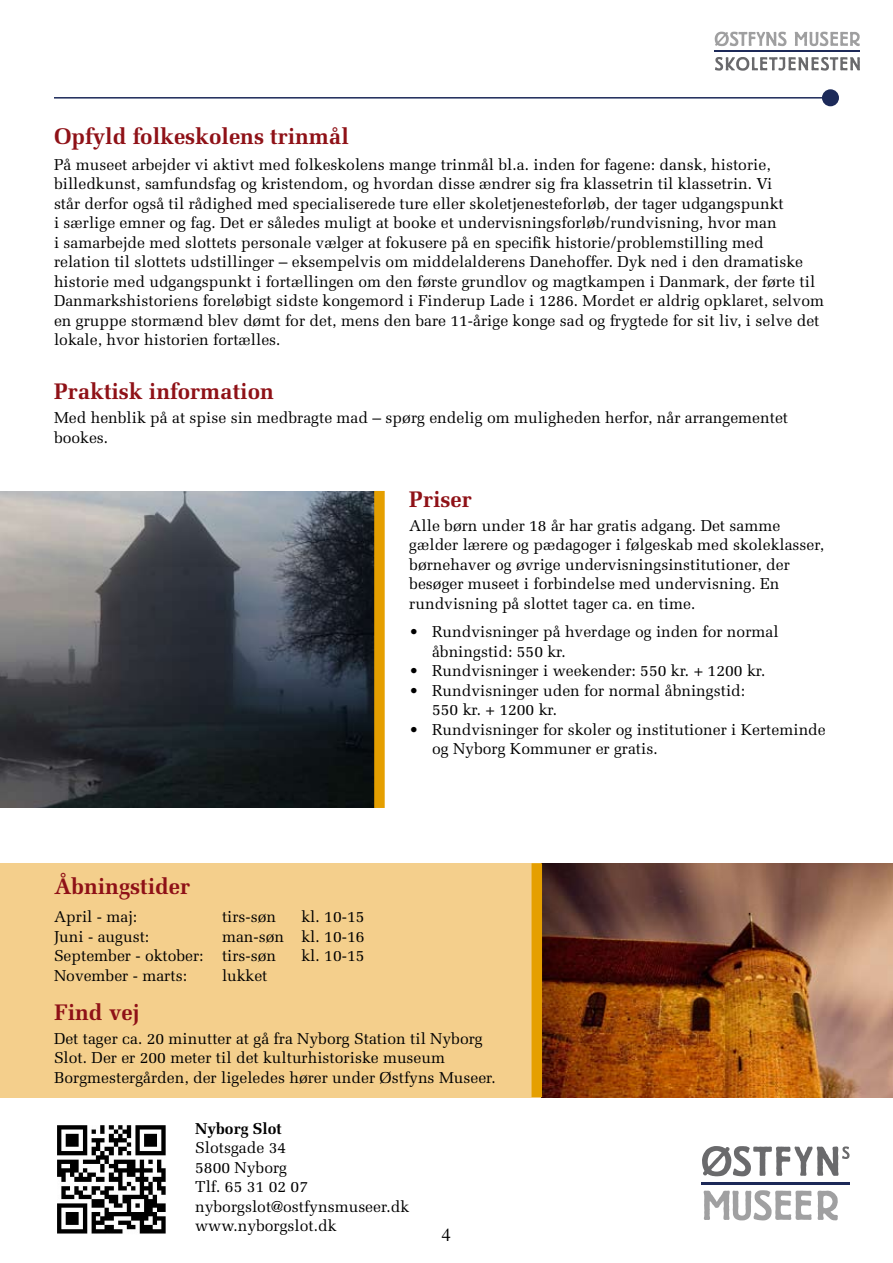
<style>
.page{position:relative;width:893px;height:1263px;background:#fff}
.page>*{position:absolute;margin:0;border:0;box-sizing:border-box;transform-origin:0 0}
.t1{font:700 22.5px "Melior LT Std";color:#8f1117}
.t2{font:15.75px/19.5px "Melior LT Std";color:#000}
.t3{font:700 15.75px "Melior LT Std";color:#000}
</style>
<div class="page">
<div style="left:0;top:863px;width:893px;height:234px;background:#f4cf8c"></div>
<hr style="left:714px;top:50px;width:146px;height:2px;background:#1d2958">
<svg style="left:715px;top:32px;width:71px;height:14px"></svg>
<svg style="left:795px;top:32px;width:65px;height:14px"></svg>
<svg style="left:715px;top:57px;width:145px;height:14px"></svg>
<img style="left:542px;top:863px;width:351px;height:234px">
<div style="left:531px;top:863px;width:11px;height:234px;background:#e59f00"></div>
<img style="left:0;top:491px;width:374px;height:317px">
<div style="left:374px;top:491px;width:11px;height:317px;background:#e59f00"></div>
<img style="left:57px;top:1125px;width:109px;height:109px">
<hr style="left:702px;top:1182px;width:148px;height:2px;background:#1d2958">
<svg style="left:702px;top:1146px;width:147px;height:30px"></svg>
<svg style="left:704px;top:1190px;width:134px;height:30px"></svg>
<hr style="left:54px;top:97px;width:778px;height:2px;background:#1c2a59">
<div style="left:822px;top:89px;width:17px;height:17px;background:#1c2a59;border-radius:50%"></div>
<h1 class="t1" style="left:54px;top:123px;width:296px">Opfyld folkeskolens trinmål</h1>
<p class="t2" style="left:54px;top:155px;width:772px">På museet arbejder vi aktivt med folkeskolens mange trinmål bl.a. inden for fagene: dansk, historie, billedkunst, samfundsfag og kristendom, og hvordan disse ændrer sig fra klassetrin til klassetrin. Vi<br>står derfor også til rådighed med specialiserede ture eller skoletjenesteforløb, der tager udgangspunkt<br>i særlige emner og fag. Det er således muligt at booke et undervisningsforløb/rundvisning, hvor man<br>i samarbejde med slottets personale vælger at fokusere på en specifik historie/problemstilling med<br>relation til slottets udstillinger – eksempelvis om middelalderens Danehoffer. Dyk ned i den dramatiske historie med udgangspunkt i fortællingen om den første grundlov og magtkampen i Danmark, der førte til Danmarkshistoriens foreløbigt sidste kongemord i Finderup Lade i 1286. Mordet er aldrig opklaret, selvom en gruppe stormænd blev dømt for det, mens den bare 11-årige konge sad og frygtede for sit liv, i selve det lokale, hvor historien fortælles.</p>
<h1 class="t1" style="left:54px;top:378px;width:221px">Praktisk information</h1>
<p class="t2" style="left:54px;top:408px;width:736px">Med henblik på at spise sin medbragte mad – spørg endelig om muligheden herfor, når arrangementet bookes.</p>
<h1 class="t1" style="left:409px;top:486px;width:64px">Priser</h1>
<p class="t2" style="left:409px;top:516px;width:416px">Alle børn under 18 år har gratis adgang. Det samme gælder lærere og pædagoger i følgeskab med skoleklasser, børnehaver og øvrige undervisningsinstitutioner, der besøger museet i forbindelse med undervisning. En rundvisning på slottet tager ca. en time.</p>
<p class="t2" style="left:432px;top:622px;width:348px;text-indent:-23px">• Rundvisninger på hverdage og inden for normal åbningstid: 550 kr.</p>
<p class="t2" style="left:409px;top:661px;width:358px">• Rundvisninger i weekender: 550 kr. + 1200 kr.</p>
<p class="t2" style="left:432px;top:681px;width:315px;text-indent:-23px">• Rundvisninger uden for normal åbningstid:<br>550 kr. + 1200 kr.</p>
<p class="t2" style="left:432px;top:720px;width:395px;text-indent:-23px">• Rundvisninger for skoler og institutioner i Kerteminde og Nyborg Kommuner er gratis.</p>
<h1 class="t1" style="left:54px;top:873px;width:138px">Åbningstider</h1>
<p class="t2" style="left:54px;top:907px;width:85px">April - maj:</p>
<p class="t2" style="left:222px;top:907px;width:56px">tirs-søn</p>
<p class="t2" style="left:302px;top:907px;width:65px">kl. 10-15</p>
<p class="t2" style="left:54px;top:927px;width:97px">Juni - august:</p>
<p class="t2" style="left:54px;top:927px;width:312px;text-indent:168px">man-søn kl. 10-16<br>September - oktober: tirs-søn</p>
<p class="t2" style="left:302px;top:946px;width:65px">kl. 10-15</p>
<p class="t2" style="left:54px;top:966px;width:135px">November - marts:</p>
<p class="t2" style="left:222px;top:966px;width:47px">lukket</p>
<h1 class="t1" style="left:54px;top:999px;width:87px">Find vej</h1>
<p class="t2" style="left:54px;top:1029px;width:443px">Det tager ca. 20 minutter at gå fra Nyborg Station til Nyborg<br>Slot. Der er 200 meter til det kulturhistoriske museum<br>Borgmestergården, der ligeledes hører under Østfyns Museer.</p>
<p class="t3" style="left:195px;top:1119px;width:88px">Nyborg Slot</p>
<p class="t2" style="left:195px;top:1138px;width:215px">Slotsgade 34<br>5800 Nyborg<br>Tlf. 65 31 02 07 nyborgslot@ostfynsmuseer.dk www.nyborgslot.dk</p>
</div>
